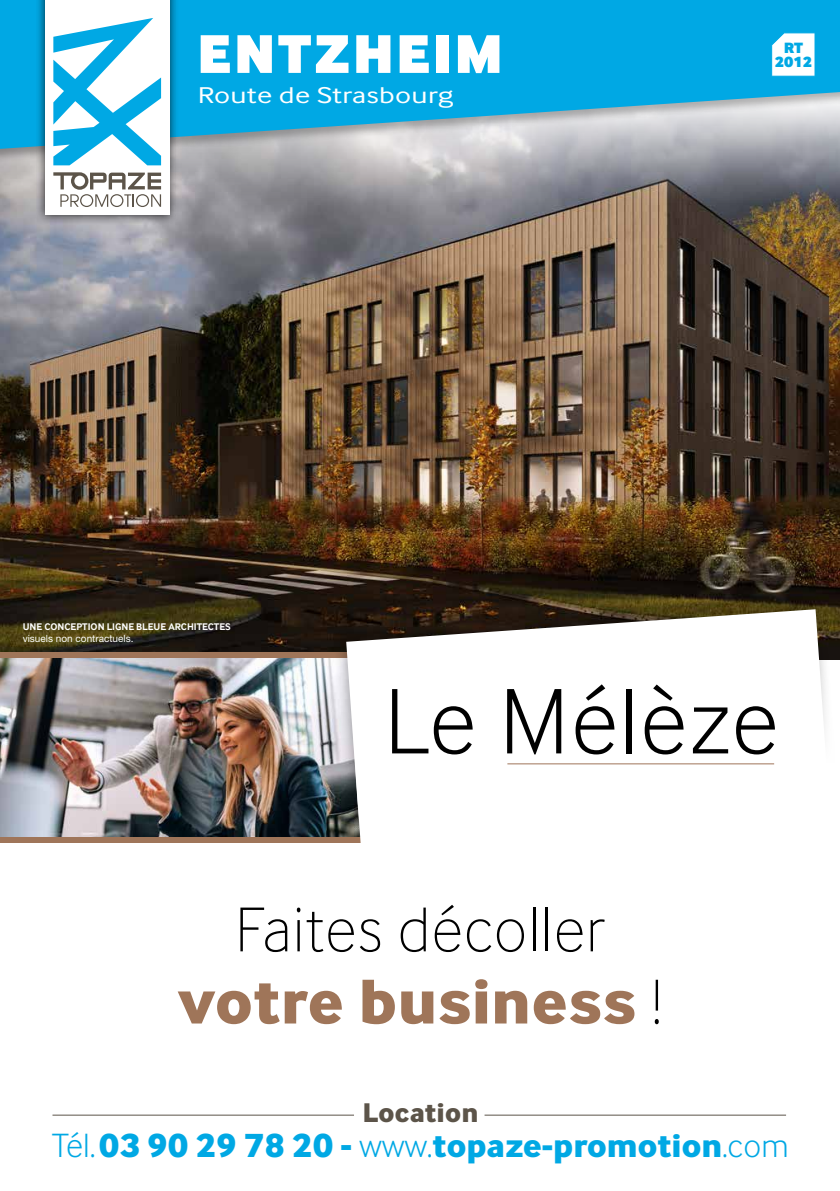
<style>
.page{position:relative;width:840px;height:1191px;background:#fff}
.page>*{position:absolute;margin:0;border:0;box-sizing:border-box;transform-origin:0 0}
.t1{font:300 96.4px "Inter Face";letter-spacing:.02em;color:#000}
.t2{font:100 65.6px/72.2px "Inter Face";letter-spacing:.02em;color:#000;text-align:center}
.t3{font:900 56.4px "Inter Face";letter-spacing:.06em;color:#fff}
.t4{font:800 34px "Inter Face";letter-spacing:.01em;color:#00a8e4}
.t5{font:800 28px "Inter Face";letter-spacing:.02em;color:#5c5449}
.t6{font:23.6px "Inter Face";letter-spacing:.01em;color:#fff;scale:1.27 1}
.t7{font:900 15.4px/14px "Inter Face";color:#00a8e4;text-align:center}
.t8{font:700 10px "Inter Face";color:#fff}
.t9{font:10px "Helvetica Neue LT Std";color:#fff}
.s1{font-weight:800;color:#9f7559}
.s2{font-weight:300;font-size:35px}
.s3{font-size:35px}
.s4{font-weight:300}
</style>
<div class="page">
<img style="left:0;top:163px;width:839px;height:492px">
<img style="left:0;top:658px;width:332px;height:179px">
<div style="left:0;top:652px;width:431px;height:6px;background:#9f7559"></div>
<div style="left:0;top:837px;width:444px;height:5px;background:#9f7559"></div>
<div style="left:0;top:0;width:839px;height:163px;background:#000;opacity:.3"></div>
<svg style="left:0;top:0;width:839px;height:149px;background:#2dafde"></svg>
<div style="left:36px;top:0;width:143px;height:224px;background:#000;opacity:.75"></div>
<div style="left:45px;top:0;width:124px;height:215px;background:#fff"></div>
<svg style="left:53px;top:18px;width:108px;height:147px"></svg>
<svg style="left:53px;top:172px;width:108px;height:35px"></svg>
<hr style="left:52px;top:1114px;width:302px;height:1px;background:#5c5449">
<hr style="left:484px;top:1114px;width:301px;height:1px;background:#5c5449">
<div style="left:332px;top:595px;width:505px;height:245px;background:#000;opacity:.3"></div>
<svg style="left:346px;top:609px;width:482px;height:225px"></svg>
<svg style="left:350px;top:655px;width:489px;height:188px"></svg>
<hr style="left:507px;top:763px;width:266px;height:1px;background:#9f7559">
<svg style="left:770px;top:32px;width:45px;height:45px"></svg>
<h3 class="t3" style="left:198px;top:19px;width:306px">ENTZHEIM</h3>
<p class="t6" style="left:198px;top:82px;width:203px">Route de Strasbourg</p>
<p class="t8" style="left:23px;top:621px;width:209px">UNE CONCEPTION LIGNE BLEUE ARCHITECTES</p>
<p class="t9" style="left:23px;top:632px;width:112px">visuels non contractuels.</p>
<p class="t7" style="left:774px;top:40px;width:39px">RT<br>2012</p>
<h1 class="t1" style="left:384px;top:667px;width:395px">Le Mélèze</h1>
<h2 class="t2" style="left:178px;top:892px;width:485px">Faites décoller <span class="s1">votre business</span> !</h2>
<p class="t5" style="left:362px;top:1095px;width:117px">Location</p>
<p class="t4" style="left:52px;top:1125px;width:737px"><span class="s2">Tél.</span> <span class="s3">03 90 29 78 20 -</span> <span class="s4">www.</span>topaze-promotion<span class="s4">.com</span></p>
</div>
